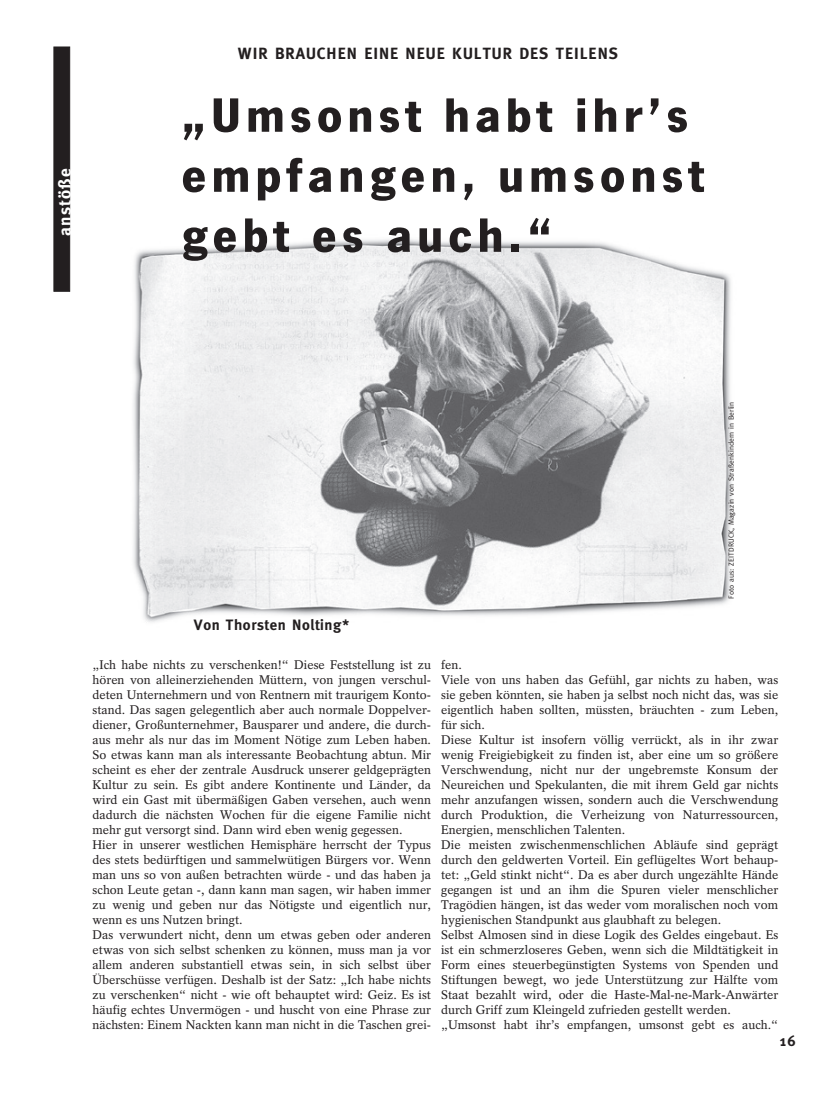
<style>
.page{position:relative;width:833px;height:1099px;background:#fff}
.page>*{position:absolute;margin:0;border:0;box-sizing:border-box;transform-origin:0 0}
.t1{font:700 50px/60px "News Got T";letter-spacing:.1em;color:#231f20}
.t2{font:700 17.5px "Meta";letter-spacing:.075em;color:#fff}
.t3{font:700 16.25px "Meta";letter-spacing:.06em;color:#231f20}
.t4{font:700 15px "Meta";letter-spacing:.04em;color:#231f20}
.t5{font:12.5px/15px "Rotation";color:#231f20}
.t6{font:7.5px "Meta";letter-spacing:.01em;color:#231f20}
</style>
<div class="page">
<div style="left:54px;top:47px;width:16px;height:244px;background:#231f20;border:1px solid #231f20"></div>
<img style="left:133px;top:239px;width:599px;height:383px">
<h2 class="t2" style="left:55px;top:236px;width:69px;rotate:-90deg">anstöße</h2>
<h3 class="t3" style="left:238px;top:44px;width:382px">WIR BRAUCHEN EINE NEUE KULTUR DES TEILENS</h3>
<h1 class="t1" style="left:181px;top:83px;width:524px">„Umsonst habt ihr’s empfangen, umsonst gebt es auch.“</h1>
<p class="t4" style="left:194px;top:616px;width:157px">Von Thorsten Nolting*</p>
<p class="t6" style="left:727px;top:599px;width:199px;rotate:-90deg">Foto aus: ZEITDRUCK, Magazin von Straßenkindern in Berlin</p>
<p class="t5" style="left:93px;top:657px;width:340px">„Ich habe nichts zu verschenken!“ Diese Feststellung ist zu hören von alleinerziehenden Müttern, von jungen verschul&shy;deten Unternehmern und von Rentnern mit traurigem Konto&shy;stand. Das sagen gelegentlich aber auch normale Doppelver&shy;diener, Großunternehmer, Bausparer und andere, die durch&shy;aus mehr als nur das im Moment Nötige zum Leben haben.<br>So etwas kann man als interessante Beobachtung abtun. Mir scheint es eher der zentrale Ausdruck unserer geldgeprägten Kultur zu sein. Es gibt andere Kontinente und Länder, da wird ein Gast mit übermäßigen Gaben versehen, auch wenn dadurch die nächsten Wochen für die eigene Familie nicht mehr gut versorgt sind. Dann wird eben wenig gegessen.<br>Hier in unserer westlichen Hemisphäre herrscht der Typus des stets bedürftigen und sammelwütigen Bürgers vor. Wenn man uns so von außen betrachten würde - und das haben ja schon Leute getan -, dann kann man sagen, wir haben immer zu wenig und geben nur das Nötigste und eigentlich nur, wenn es uns Nutzen bringt.<br>Das verwundert nicht, denn um etwas geben oder anderen etwas von sich selbst schenken zu können, muss man ja vor allem anderen substantiell etwas sein, in sich selbst über Überschüsse verfügen. Deshalb ist der Satz: „Ich habe nichts zu verschenken“ nicht - wie oft behauptet wird: Geiz. Es ist häufig echtes Unvermögen - und huscht von eine Phrase zur nächsten: Einem Nackten kann man nicht in die Taschen grei-</p>
<p class="t5" style="left:441px;top:657px;width:339px">fen.<br>Viele von uns haben das Gefühl, gar nichts zu haben, was sie geben könnten, sie haben ja selbst noch nicht das, was sie eigentlich haben sollten, müssten, bräuchten - zum Leben, für sich.<br>Diese Kultur ist insofern völlig verrückt, als in ihr zwar wenig Freigiebigkeit zu finden ist, aber eine um so größere Verschwendung, nicht nur der ungebremste Konsum der Neureichen und Spekulanten, die mit ihrem Geld gar nichts mehr anzufangen wissen, sondern auch die Verschwendung durch Produktion, die Verheizung von Naturressourcen, Energien, menschlichen Talenten.<br>Die meisten zwischenmenschlichen Abläufe sind geprägt durch den geldwerten Vorteil. Ein geflügeltes Wort behaup&shy;tet: „Geld stinkt nicht“. Da es aber durch ungezählte Hände gegangen ist und an ihm die Spuren vieler menschlicher Tragödien hängen, ist das weder vom moralischen noch vom hygienischen Standpunkt aus glaubhaft zu belegen.<br>Selbst Almosen sind in diese Logik des Geldes eingebaut. Es ist ein schmerzloseres Geben, wenn sich die Mildtätigkeit in Form eines steuerbegünstigten Systems von Spenden und Stiftungen bewegt, wo jede Unterstützung zur Hälfte vom Staat bezahlt wird, oder die Haste-Mal-ne-Mark-Anwärter durch Griff zum Kleingeld zufrieden gestellt werden. „Umsonst habt ihr’s empfangen, umsonst gebt es auch.“</p>
<p class="t4" style="left:779px;top:1031px;width:17px">16</p>
</div>
